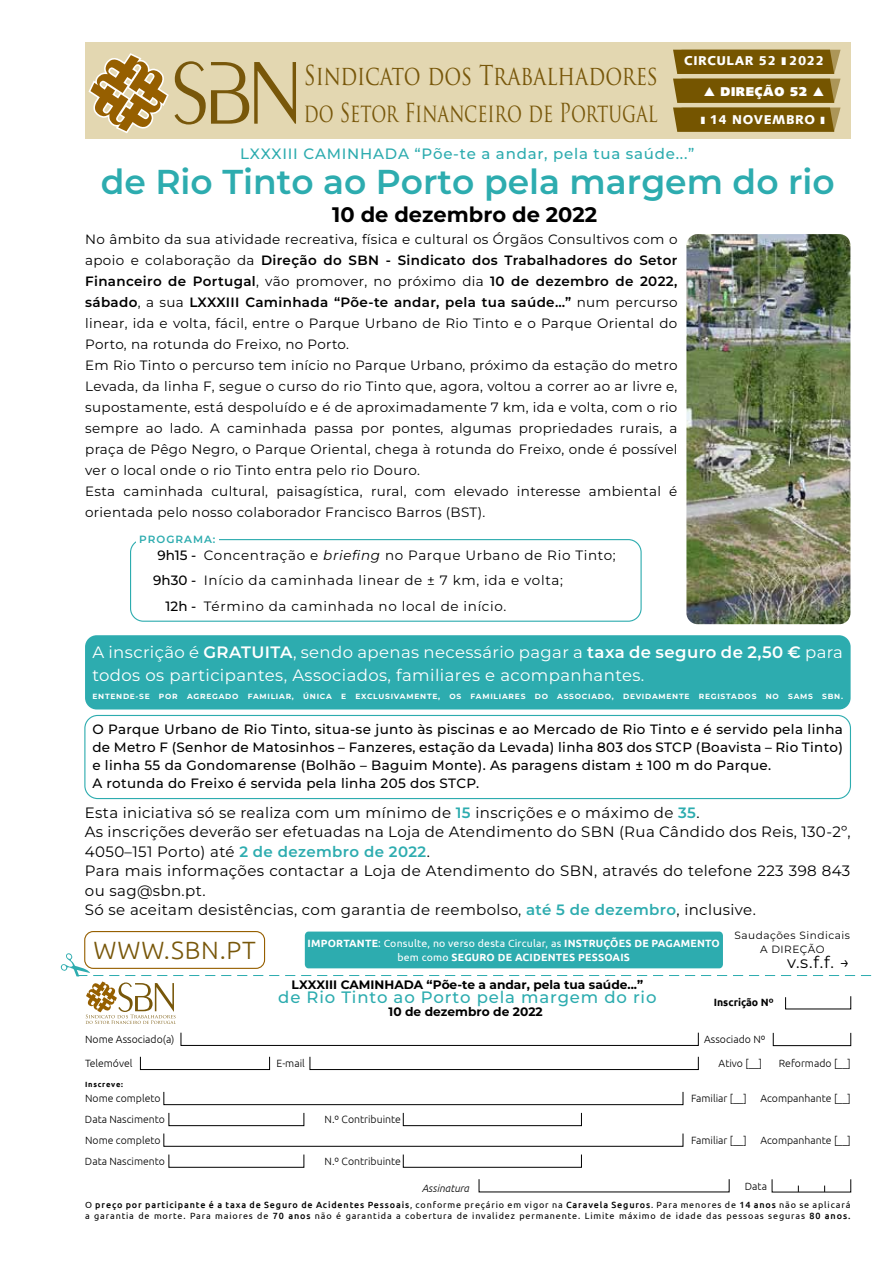
<style>
.page{position:relative;width:893px;height:1263px;background:#fff}
.page>*{position:absolute;margin:0;border:0;box-sizing:border-box;transform-origin:0 0}
.t1{font:600 34.5px "Montserrat";color:#2dacaf}
.t2{font:26.7px "Trajan Pro";color:#78570a;scale:.78 1}
.t3{font:25.5px "Trajan Pro";color:#78570a;scale:.73 1}
.t4{font:300 25.05px "Ubuntu";letter-spacing:.03em;color:#78570a}
.t5{font:700 21px "Montserrat";color:#000}
.t6{font:16.5px/22.5px "Montserrat";letter-spacing:.025em;color:#fff}
.t7{font:500 16.5px "Montserrat";letter-spacing:.05em;color:#2dacaf}
.t8{font:16.5px "Montserrat";color:#000}
.t9{font:15px/19.5px "Montserrat";letter-spacing:.025em;color:#000}
.t10{font:500 15px "Montserrat";letter-spacing:.05em;color:#2dacaf}
.t11{font:13.5px/21px "Montserrat";letter-spacing:.025em;color:#000}
.t12{font:500 13.5px/18px "Montserrat";letter-spacing:.025em;color:#000}
.t13{font:13.5px/25.5px "Montserrat";letter-spacing:.05em;color:#000}
.t14{font:500 13.5px/25.5px "Montserrat";color:#000;text-align:right}
.t15{font:900 12.75px "Syntax";letter-spacing:.045em;color:#fff}
.t16{font:900 12.75px "Syntax";letter-spacing:.045em;color:#fff}
.t17{font:700 12.15px "Montserrat";color:#000}
.t18{font:300 10.5px/21px "Ubuntu";color:#000}
.t19{font:10.5px "Ubuntu";letter-spacing:.02em;color:#fff}
.t20{font:700 10.5px "Ubuntu";letter-spacing:.02em;color:#fff}
.t21{font:10.5px/13.5px "Montserrat";letter-spacing:.05em;color:#000;text-align:center}
.t22{font:700 10.5px "Ubuntu";color:#000}
.t23{font:italic 300 10.5px "Ubuntu";color:#000}
.t24{font:600 10.5px "Montserrat";letter-spacing:.095em;color:#2dacaf}
.t25{font:9px/10.8px "Ubuntu";letter-spacing:.095em;color:#000}
.t26{font:700 7.5px "Montserrat";letter-spacing:.1em;color:#fff}
.t27{font:700 7.5px "Ubuntu";letter-spacing:.1em;color:#000}
.s1{font-weight:600}
.s2{font-style:italic}
.s3{font-weight:600;color:#2dacaf}
.s4{font-weight:700}
.s5{font-weight:400}
.s6{font-weight:500}
</style>
<div class="page">
<div style="left:85px;top:43px;width:765px;height:96px;background:#e3d7b1"></div>
<svg style="left:673px;top:50px;width:167px;height:82px;background:#85681a"></svg>
<svg style="left:88px;top:53px;width:208px;height:80px"></svg>
<div style="left:305px;top:931px;width:418px;height:37px;background:#2dacaf;border-radius:4px"></div>
<div style="left:84px;top:931px;width:181px;height:38px;border:1px solid #965f00;border-radius:9px"></div>
<div style="left:773px;top:1033px;width:78px;height:13px;border:1px solid #000"></div>
<div style="left:140px;top:1056px;width:130px;height:14px;border:1px solid #000"></div>
<div style="left:310px;top:1056px;width:388px;height:14px;border:1px solid #000"></div>
<div style="left:164px;top:1092px;width:519px;height:13px;border:1px solid #000"></div>
<div style="left:169px;top:1113px;width:135px;height:13px;border:1px solid #000"></div>
<div style="left:403px;top:1113px;width:179px;height:13px;border:1px solid #000"></div>
<svg style="left:60px;top:952px;width:812px;height:72px"></svg>
<img style="left:686px;top:234px;width:164px;height:390px">
<div style="left:130px;top:539px;width:512px;height:83px;border:1px solid #2dacaf;border-radius:13px"></div>
<div style="left:136px;top:531px;width:83px;height:18px;background:#fff"></div>
<div style="left:85px;top:635px;width:766px;height:74px;background:#2dacaf;border-radius:12px"></div>
<div style="left:84px;top:715px;width:767px;height:84px;border:1px solid #2dacaf;border-radius:13px"></div>
<h2 class="t2" style="left:304px;top:59px;width:456px">Sindicato dos Trabalhadores</h2>
<h3 class="t3" style="left:304px;top:96px;width:486px">do Setor Financeiro de Portugal</h3>
<p class="t15" style="left:684px;top:53px;width:141px">CIRCULAR 52 ❚ 2022</p>
<p class="t16" style="left:704px;top:84px;width:122px">▲ DIREÇÃO 52 ▲</p>
<p class="t15" style="left:701px;top:112px;width:125px">❚ 14 NOVEMBRO ❚</p>
<p class="t10" style="left:240px;top:144px;width:456px">LXXXIII CAMINHADA “Põe-te a andar, pela tua saúde...”</p>
<h1 class="t1" style="left:101px;top:158px;width:736px">de Rio Tinto ao Porto pela margem do rio</h1>
<h3 class="t5" style="left:332px;top:201px;width:267px">10 de dezembro de 2022</h3>
<p class="t11" style="left:85px;top:228px;width:594px">No âmbito da sua atividade recreativa, física e cultural os Órgãos Consultivos com o apoio e colaboração da <span class="s1">Direção do SBN - Sindicato dos Trabalhadores do Setor Financeiro de Portugal</span>, vão promover, no próximo dia <span class="s1">10 de dezembro de 2022, sábado</span>, a sua <span class="s1">LXXXIII Caminhada “Põe-te andar, pela tua saúde…”</span> num percurso linear, ida e volta, fácil, entre o Parque Urbano de Rio Tinto e o Parque Oriental do Porto, na rotunda do Freixo, no Porto.<br>Em Rio Tinto o percurso tem início no Parque Urbano, próximo da estação do metro Levada, da linha F, segue o curso do rio Tinto que, agora, voltou a correr ao ar livre e, supostamente, está despoluído e é de aproximadamente 7 km, ida e volta, com o rio sempre ao lado. A caminhada passa por pontes, algumas propriedades rurais, a praça de Pêgo Negro, o Parque Oriental, chega à rotunda do Freixo, onde é possível ver o local onde o rio Tinto entra pelo rio Douro.<br>Esta caminhada cultural, paisagística, rural, com elevado interesse ambiental é orientada pelo nosso colaborador Francisco Barros (BST).</p>
<p class="t24" style="left:139px;top:532px;width:78px">PROGRAMA:</p>
<p class="t14" style="left:153px;top:542px;width:45px">9h15 -<br>9h30 -<br>12h -</p>
<p class="t13" style="left:204px;top:542px;width:413px">Concentração e <span class="s2">briefing</span> no Parque Urbano de Rio Tinto;<br>Início da caminhada linear de ± 7 km, ida e volta;<br>Término da caminhada no local de início.</p>
<p class="t6" style="left:92px;top:641px;width:752px">A inscrição é <span class="s1">GRATUITA</span>, sendo apenas necessário pagar a <span class="s1">taxa de seguro de 2,50 €</span> para todos os participantes, Associados, familiares e acompanhantes.</p>
<p class="t26" style="left:92px;top:691px;width:752px">ENTENDE-SE POR AGREGADO FAMILIAR, ÚNICA E EXCLUSIVAMENTE, OS FAMILIARES DO ASSOCIADO, DEVIDAMENTE REGISTADOS NO SAMS SBN.</p>
<p class="t12" style="left:92px;top:719px;width:752px">O Parque Urbano de Rio Tinto, situa-se junto às piscinas e ao Mercado de Rio Tinto e é servido pela linha de Metro F (Senhor de Matosinhos – Fanzeres, estação da Levada) linha 803 dos STCP (Boavista – Rio Tinto) e linha 55 da Gondomarense (Bolhão – Baguim Monte). As paragens distam ± 100 m do Parque.<br>A rotunda do Freixo é servida pela linha 205 dos STCP.</p>
<p class="t9" style="left:85px;top:802px;width:767px">Esta iniciativa só se realiza com um mínimo de <span class="s3">15</span> inscrições e o máximo de <span class="s3">35</span>.<br>As inscrições deverão ser efetuadas na Loja de Atendimento do SBN (Rua Cândido dos Reis, 130-2º, 4050–151 Porto) até <span class="s3">2 de dezembro de 2022</span>.<br>Para mais informações contactar a Loja de Atendimento do SBN, através do telefone 223 398 843 ou sag@sbn.pt.<br>Só se aceitam desistências, com garantia de reembolso, <span class="s3">até 5 de dezembro</span>, inclusive.</p>
<p class="t19" style="left:308px;top:936px;width:414px"><span class="s4">IMPORTANTE</span>: Consulte, no verso desta Circular, as <span class="s4">INSTRUÇÕES DE PAGAMENTO</span></p>
<p class="t21" style="left:734px;top:928px;width:117px">Saudações Sindicais<br>A DIREÇÃO</p>
<h3 class="t4" style="left:93px;top:935px;width:164px">WWW.SBN.PT</h3>
<p class="t20" style="left:397px;top:950px;width:234px"><span class="s5">bem como</span> SEGURO DE ACIDENTES PESSOAIS</p>
<p class="t8" style="left:787px;top:951px;width:64px">v.s.f.f. →</p>
<p class="t18" style="left:85px;top:1029px;width:91px">Nome Associado(a)</p>
<p class="t17" style="left:292px;top:977px;width:353px">LXXXIII CAMINHADA “Põe-te a andar, pela tua saúde...”</p>
<p class="t7" style="left:278px;top:986px;width:380px">de Rio Tinto ao Porto pela margem do rio</p>
<p class="t17" style="left:389px;top:1004px;width:156px">10 de dezembro de 2022</p>
<p class="t18" style="left:85px;top:1053px;width:49px">Telemóvel</p>
<p class="t18" style="left:277px;top:1053px;width:30px">E-mail</p>
<p class="t27" style="left:85px;top:1080px;width:39px">Inscreve:</p>
<p class="t18" style="left:85px;top:1088px;width:82px">Nome completo<br>Data Nascimento</p>
<p class="t18" style="left:85px;top:1129px;width:82px">Nome completo<br>Data Nascimento</p>
<p class="t18" style="left:325px;top:1109px;width:78px">N.º Contribuinte</p>
<p class="t18" style="left:325px;top:1150px;width:78px">N.º Contribuinte</p>
<p class="t22" style="left:714px;top:996px;width:61px">Inscrição Nº</p>
<p class="t18" style="left:704px;top:1029px;width:63px">Associado Nº</p>
<p class="t18" style="left:719px;top:1053px;width:45px">Ativo [__]</p>
<p class="t18" style="left:779px;top:1053px;width:74px">Reformado [__]</p>
<p class="t18" style="left:691px;top:1088px;width:57px">Familiar [__]</p>
<p class="t18" style="left:760px;top:1088px;width:92px">Acompanhante [__]</p>
<p class="t18" style="left:691px;top:1129px;width:57px">Familiar [__]</p>
<p class="t18" style="left:760px;top:1129px;width:92px">Acompanhante [__]</p>
<p class="t23" style="left:422px;top:1182px;width:49px">Assinatura</p>
<p class="t18" style="left:745px;top:1175px;width:24px">Data</p>
<p class="t25" style="left:85px;top:1199px;width:767px">O <span class="s6">preço por participante é a taxa de Seguro de Acidentes Pessoais</span>, conforme preçário em vigor na <span class="s6">Caravela Seguros</span>. Para menores de <span class="s6">14 anos</span> não se aplicará a garantia de morte. Para maiores de <span class="s6">70 anos</span> não é garantida a cobertura de invalidez permanente. Limite máximo de idade das pessoas seguras <span class="s6">80 anos.</span></p>
</div>
